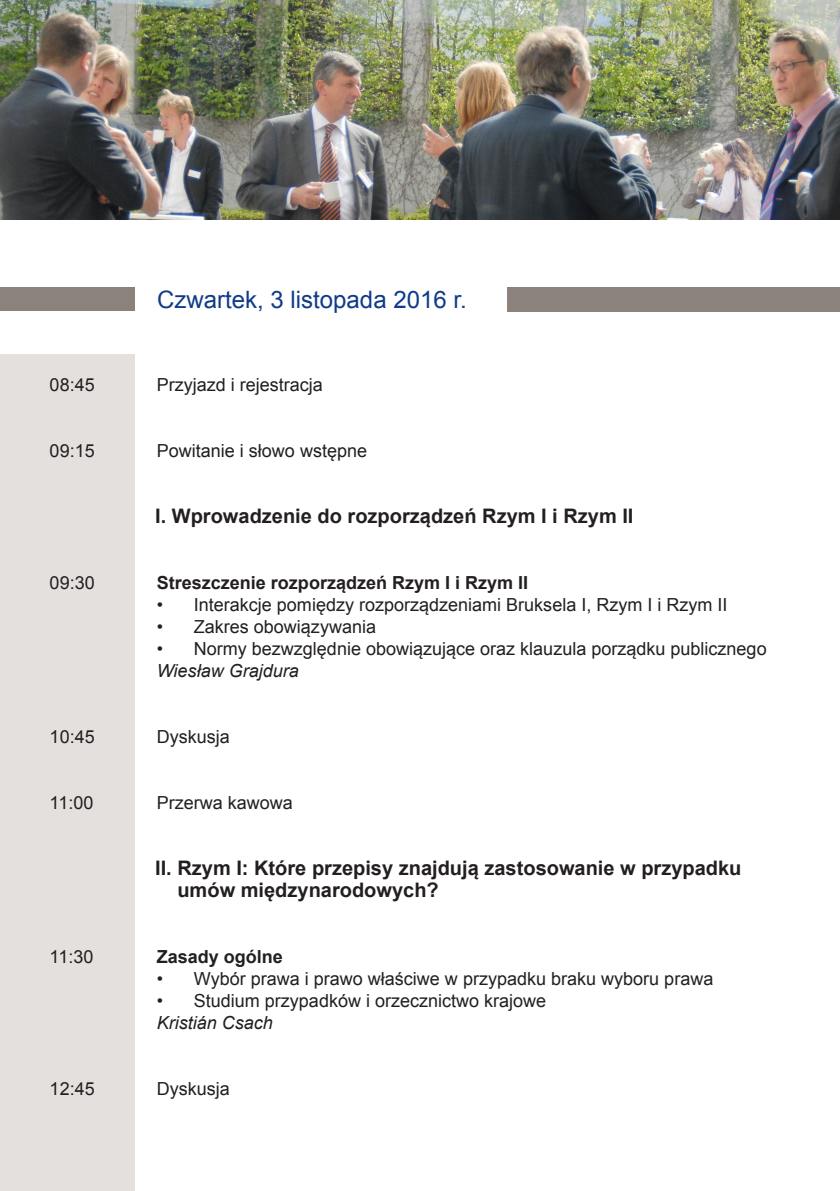
<style>
.page{position:relative;width:840px;height:1191px;background:#fff}
.page>*{position:absolute;margin:0;border:0;box-sizing:border-box;transform-origin:0 0}
.t1{font:24px "Arial";color:#103b8a}
.t2{font:700 20px/22px "Arial";color:#231f20}
.t3{font:18px "Arial";color:#231f20}
.t4{font:700 18px "Arial";color:#231f20}
.t5{font:italic 18px "Arial";color:#231f20}
</style>
<div class="page">
<img style="left:0;top:0;width:839px;height:219px">
<div style="left:507px;top:287px;width:332px;height:25px;background:#8b827b"></div>
<div style="left:0;top:287px;width:134px;height:24px;background:#8b827b"></div>
<div style="left:0;top:354px;width:134px;height:837px;background:#e3e0de"></div>
<h1 class="t1" style="left:157px;top:283px;width:311px">Czwartek, 3 listopada 2016 r.</h1>
<p class="t3" style="left:50px;top:372px;width:47px">08:45</p>
<p class="t3" style="left:157px;top:372px;width:168px">Przyjazd i rejestracja</p>
<p class="t3" style="left:50px;top:438px;width:47px">09:15</p>
<p class="t3" style="left:157px;top:438px;width:212px">Powitanie i słowo wstępne</p>
<p class="t2" style="left:155px;top:505px;width:479px">I. Wprowadzenie do rozporządzeń Rzym I i Rzym II</p>
<p class="t3" style="left:50px;top:570px;width:47px">09:30</p>
<p class="t4" style="left:157px;top:569px;width:373px">Streszczenie rozporządzeń Rzym I i Rzym II</p>
<p class="t3" style="left:157px;top:592px;width:572px">• Interakcje pomiędzy rozporządzeniami Bruksela I, Rzym I i Rzym II</p>
<p class="t3" style="left:157px;top:614px;width:221px">• Zakres obowiązywania</p>
<p class="t3" style="left:157px;top:636px;width:611px">• Normy bezwzględnie obowiązujące oraz klauzula porządku publicznego</p>
<p class="t5" style="left:157px;top:658px;width:143px">Wiesław Grajdura</p>
<p class="t3" style="left:50px;top:724px;width:47px">10:45</p>
<p class="t3" style="left:157px;top:724px;width:75px">Dyskusja</p>
<p class="t3" style="left:50px;top:790px;width:45px">11:00</p>
<p class="t3" style="left:157px;top:790px;width:138px">Przerwa kawowa</p>
<p class="t2" style="left:177px;top:857px;width:565px;text-indent:-22px">II. Rzym I: Które przepisy znajdują zastosowanie w przypadku umów międzynarodowych?</p>
<p class="t3" style="left:50px;top:944px;width:45px">11:30</p>
<p class="t4" style="left:157px;top:943px;width:128px">Zasady ogólne</p>
<p class="t3" style="left:157px;top:966px;width:557px">• Wybór prawa i prawo właściwe w przypadku braku wyboru prawa</p>
<p class="t3" style="left:157px;top:988px;width:391px">• Studium przypadków i orzecznictwo krajowe</p>
<p class="t5" style="left:157px;top:1010px;width:118px">Kristián Csach</p>
<p class="t3" style="left:50px;top:1076px;width:47px">12:45</p>
<p class="t3" style="left:157px;top:1076px;width:75px">Dyskusja</p>
</div>
